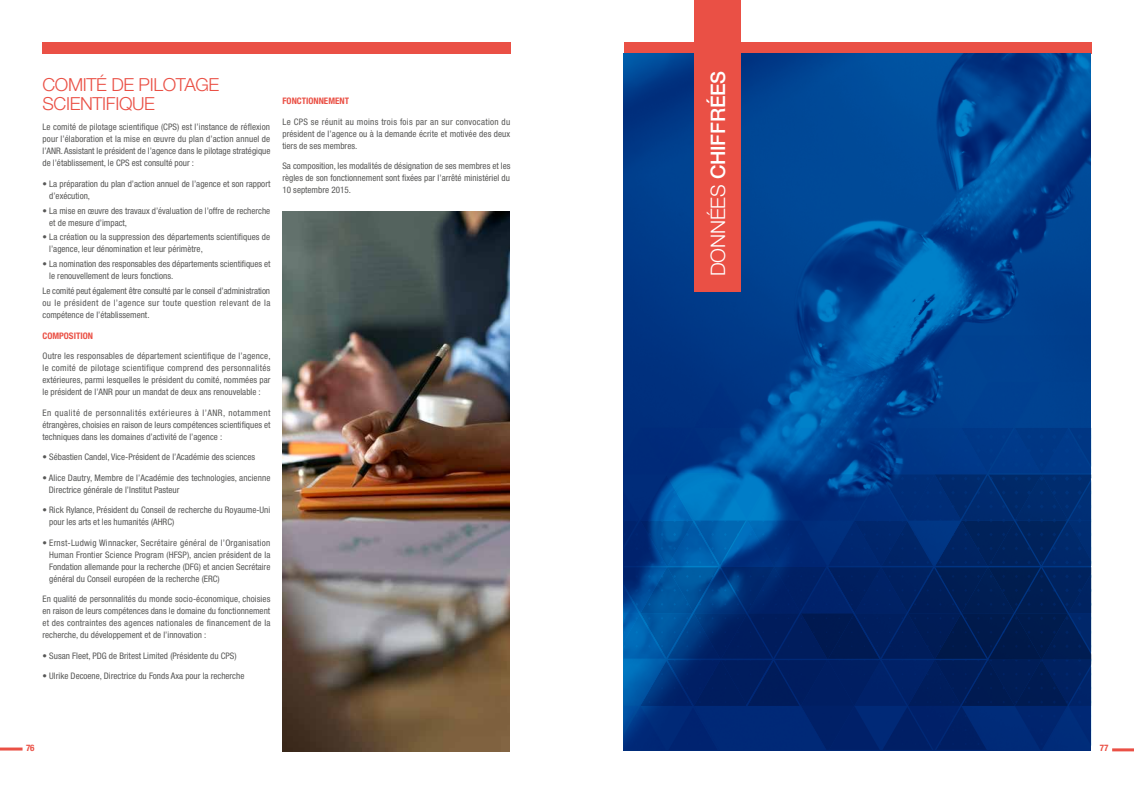
<style>
.page{position:relative;width:1134px;height:794px;background:#fff}
.page>*{position:absolute;margin:0;border:0;box-sizing:border-box;transform-origin:0 0}
.t1{font:500 20px "Helvetica Neue";letter-spacing:-.01em;color:#fff}
.t2{font:300 18px/19px "Helvetica Neue";letter-spacing:-.02em;color:#ea5045}
.t3{font:condensed 9px/12px "Helvetica Neue";color:#575756;text-align:justify}
.t4{font:700 condensed 9px "Helvetica Neue";color:#ea5045}
.s1{font-weight:300}
</style>
<div class="page">
<hr style="left:0;top:747px;width:23px;height:3px;background:#ea5045">
<hr style="left:1112px;top:748px;width:22px;height:3px;background:#ea5045">
<div style="left:624px;top:43px;width:467px;height:11px;background:#ea5045"></div>
<img style="left:624px;top:54px;width:467px;height:697px">
<svg style="left:624px;top:309px;width:468px;height:441px;background:#00357d"></svg>
<div style="left:694px;top:0;width:47px;height:292px;background:#ea5045"></div>
<img style="left:283px;top:211px;width:227px;height:540px">
<div style="left:43px;top:43px;width:468px;height:11px;background:#ea5045"></div>
<h2 class="t2" style="left:43px;top:74px;width:178px">COMITÉ DE PILOTAGE<br>SCIENTIFIQUE</h2>
<p class="t3" style="left:43px;top:121px;width:229px">Le comité de pilotage scientifique (CPS) est l’instance de réflexion pour l’élaboration et la mise en œuvre du plan d’action annuel de l’ANR. Assistant le président de l’agence dans le pilotage stratégique de l’établissement, le CPS est consulté pour :</p>
<p class="t3" style="left:49px;top:177px;width:223px;text-indent:-7px">• La préparation du plan d’action annuel de l’agence et son rapport d’exécution,</p>
<p class="t3" style="left:49px;top:204px;width:222px;text-indent:-7px">• La mise en œuvre des travaux d’évaluation de l’offre de recherche et de mesure d’impact,</p>
<p class="t3" style="left:49px;top:231px;width:223px;text-indent:-7px">• La création ou la suppression des départements scientifiques de l’agence, leur dénomination et leur périmètre,</p>
<p class="t3" style="left:49px;top:258px;width:223px;text-indent:-7px">• La nomination des responsables des départements scientifiques et le renouvellement de leurs fonctions.</p>
<p class="t3" style="left:43px;top:285px;width:229px">Le comité peut également être consulté par le conseil d’administration ou le président de l’agence sur toute question relevant de la compétence de l’établissement.</p>
<p class="t4" style="left:43px;top:330px;width:52px">COMPOSITION</p>
<p class="t3" style="left:43px;top:350px;width:230px">Outre les responsables de département scientifique de l’agence, le comité de pilotage scientifique comprend des personnalités extérieures, parmi lesquelles le président du comité, nommées par le président de l’ANR pour un mandat de deux ans renouvelable :</p>
<p class="t3" style="left:43px;top:406px;width:229px">En qualité de personnalités extérieures à l’ANR, notamment étrangères, choisies en raison de leurs compétences scientifiques et techniques dans les domaines d’activité de l’agence :</p>
<p class="t3" style="left:43px;top:451px;width:214px">• Sébastien Candel, Vice-Président de l’Académie des sciences</p>
<p class="t3" style="left:49px;top:471px;width:223px;text-indent:-6px">• Alice Dautry, Membre de l’Académie des technologies, ancienne<br>Directrice générale de l’Institut Pasteur</p>
<p class="t3" style="left:49px;top:504px;width:223px;text-indent:-7px">• Rick Rylance, Président du Conseil de recherche du Royaume-Uni pour les arts et les humanités (AHRC)</p>
<p class="t3" style="left:49px;top:536px;width:223px;text-indent:-7px">• Ernst-Ludwig Winnacker, Secrétaire général de l’Organisation Human Frontier Science Program (HFSP), ancien président de la Fondation allemande pour la recherche (DFG) et ancien Secrétaire général du Conseil européen de la recherche (ERC)</p>
<p class="t3" style="left:43px;top:593px;width:229px">En qualité de personnalités du monde socio-économique, choisies en raison de leurs compétences dans le domaine du fonctionnement et des contraintes des agences nationales de financement de la recherche, du développement et de l’innovation :</p>
<p class="t3" style="left:43px;top:649px;width:196px">• Susan Fleet, PDG de Britest Limited (Présidente du CPS)</p>
<p class="t3" style="left:43px;top:670px;width:203px">• Ulrike Decoene, Directrice du Fonds Axa pour la recherche</p>
<p class="t4" style="left:282px;top:95px;width:68px">FONCTIONNEMENT</p>
<p class="t3" style="left:282px;top:115px;width:229px">Le CPS se réunit au moins trois fois par an sur convocation du président de l’agence ou à la demande écrite et motivée des deux tiers de ses membres.</p>
<p class="t3" style="left:282px;top:160px;width:230px">Sa composition, les modalités de désignation de ses membres et les règles de son fonctionnement sont fixées par l’arrêté ministériel du 10 septembre 2015.</p>
<h1 class="t1" style="left:706px;top:276px;width:207px;rotate:-90deg"><span class="s1">DONNÉES</span> CHIFFRÉES</h1>
<p class="t4" style="left:26px;top:742px;width:10px">76</p>
<p class="t4" style="left:1100px;top:743px;width:10px">77</p>
</div>
